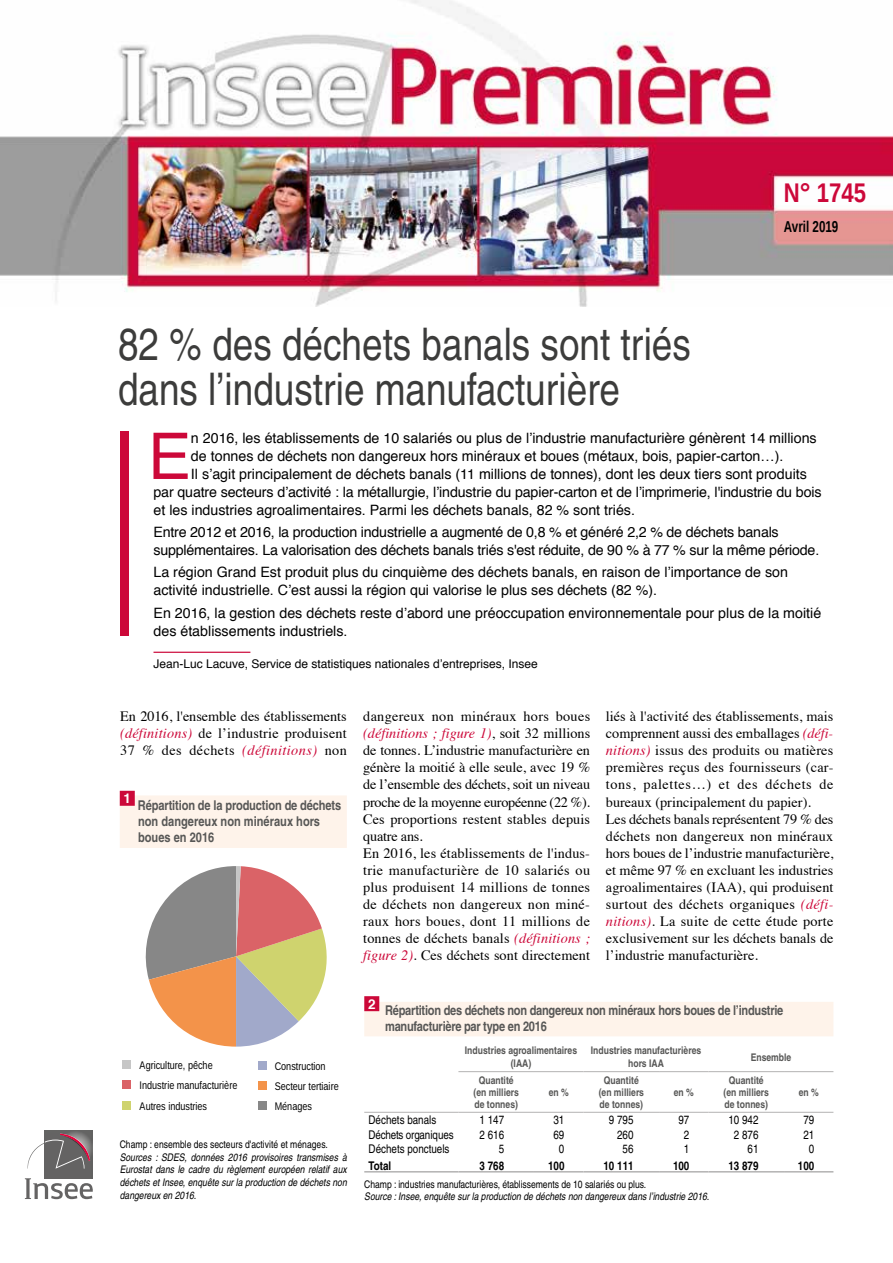
<style>
.page{position:relative;width:893px;height:1263px;background:#fff}
.page>*{position:absolute;margin:0;border:0;box-sizing:border-box;transform-origin:0 0}
.t1{font:64.5px "Helvetica";color:#cc0839}
.t2{font:condensed 45px/45px "Helvetica";color:#3c3c3b}
.t3{font:700 27px "Liberation Sans Narrow";color:#cc0839}
.t4{font:700 15.75px "Liberation Sans Narrow";color:#000;scale:.9 1}
.t5{font:14.25px/17.1px "Times";letter-spacing:.005em;color:#000}
.t6{font:14.25px/18px "Helvetica";color:#000}
.t7{font:700 condensed 13.5px/16.2px "Helvetica";letter-spacing:-.02em;color:#575756}
.t8{font:700 condensed 13.5px/16.2px "Helvetica";color:#575756}
.t9{font:700 13.5px "Helvetica";color:#fff}
.t10{font:condensed 12px "Helvetica";color:#000}
.t11{font:12px "Helvetica";color:#000}
.t12{font:700 condensed 12px "Helvetica";color:#000}
.t13{font:11.1px/20.2px "Liberation Sans Narrow";color:#000}
.t14{font:italic condensed 10.5px/12.6px "Helvetica";color:#000;text-align:justify}
.t15{font:700 condensed 10.5px/12px "Helvetica";color:#575756;text-align:center}
.t16{font:condensed 10.5px "Helvetica";letter-spacing:-.005em;color:#000}
.s1{font-style:italic;color:#cc0839}
</style>
<div class="page">
<img style="left:45px;top:1131px;width:48px;height:2px">
<svg style="left:25px;top:1133px;width:68px;height:66px"></svg>
<img style="left:0;top:0;width:893px;height:307px">
<div style="left:120px;top:432px;width:9px;height:204px;background:#cc0839"></div>
<hr style="left:153px;top:652px;width:97px;height:1px;background:#cc0839">
<div style="left:364px;top:1002px;width:469px;height:34px;background:#fef3ea"></div>
<div style="left:364px;top:996px;width:15px;height:15px;background:#cc0839"></div>
<hr style="left:458px;top:1071px;width:76px;height:1px;background:#b3b2b2">
<hr style="left:534px;top:1071px;width:50px;height:1px;background:#b3b2b2">
<hr style="left:584px;top:1071px;width:75px;height:1px;background:#b3b2b2">
<hr style="left:659px;top:1071px;width:49px;height:1px;background:#b3b2b2">
<hr style="left:708px;top:1071px;width:76px;height:1px;background:#b3b2b2">
<hr style="left:784px;top:1071px;width:49px;height:1px;background:#b3b2b2">
<hr style="left:364px;top:1112px;width:94px;height:1px;background:#b3b2b2">
<hr style="left:458px;top:1112px;width:76px;height:1px;background:#b3b2b2">
<hr style="left:534px;top:1112px;width:50px;height:1px;background:#b3b2b2">
<hr style="left:584px;top:1112px;width:75px;height:1px;background:#b3b2b2">
<hr style="left:659px;top:1112px;width:49px;height:1px;background:#b3b2b2">
<hr style="left:708px;top:1112px;width:76px;height:1px;background:#b3b2b2">
<hr style="left:784px;top:1112px;width:49px;height:1px;background:#b3b2b2">
<hr style="left:364px;top:1171px;width:94px;height:1px;background:#b3b2b2">
<hr style="left:458px;top:1171px;width:76px;height:1px;background:#b3b2b2">
<hr style="left:534px;top:1171px;width:50px;height:1px;background:#b3b2b2">
<hr style="left:584px;top:1171px;width:75px;height:1px;background:#b3b2b2">
<hr style="left:659px;top:1171px;width:49px;height:1px;background:#b3b2b2">
<hr style="left:708px;top:1171px;width:76px;height:1px;background:#b3b2b2">
<hr style="left:784px;top:1171px;width:49px;height:1px;background:#b3b2b2">
<div style="left:120px;top:795px;width:227px;height:53px;background:#fef3ea"></div>
<div style="left:120px;top:791px;width:15px;height:15px;background:#cc0839"></div>
<svg style="left:145px;top:866px;width:182px;height:180px"></svg>
<div style="left:122px;top:1060px;width:9px;height:9px;background:#c6c6c6"></div>
<div style="left:122px;top:1080px;width:9px;height:9px;background:#da6367"></div>
<div style="left:122px;top:1101px;width:9px;height:8px;background:#cfd36e"></div>
<div style="left:258px;top:1061px;width:9px;height:9px;background:#a1a9ca"></div>
<div style="left:258px;top:1081px;width:9px;height:9px;background:#f3934a"></div>
<div style="left:258px;top:1101px;width:9px;height:9px;background:#878787"></div>
<h2 class="t2" style="left:118px;top:322px;width:574px">82 % des déchets banals sont triés dans l’industrie manufacturière</h2>
<h3 class="t3" style="left:784px;top:174px;width:84px">N° 1745</h3>
<p class="t4" style="left:784px;top:216px;width:62px">Avril 2019</p>
<h1 class="t1" style="left:148px;top:407px;width:44px">E</h1>
<p class="t6" style="left:191px;top:429px;width:627px">n 2016, les établissements de 10 salariés ou plus de l’industrie manufacturière génèrent 14 millions</p>
<p class="t6" style="left:191px;top:447px;width:594px">de tonnes de déchets non dangereux hors minéraux et boues (métaux, bois, papier-carton…).</p>
<p class="t6" style="left:191px;top:465px;width:617px">Il s’agit principalement de déchets banals (11 millions de tonnes), dont les deux tiers sont produits</p>
<p class="t6" style="left:153px;top:483px;width:670px">par quatre secteurs d’activité : la métallurgie, l’industrie du papier-carton et de l’imprimerie, l'industrie du bois</p>
<p class="t6" style="left:153px;top:501px;width:483px">et les industries agroalimentaires. Parmi les déchets banals, 82 % sont triés.</p>
<p class="t6" style="left:153px;top:524px;width:667px">Entre 2012 et 2016, la production industrielle a augmenté de 0,8 % et généré 2,2 % de déchets banals supplémentaires. La valorisation des déchets banals triés s'est réduite, de 90 % à 77 % sur la même période.</p>
<p class="t6" style="left:153px;top:564px;width:636px">La région Grand Est produit plus du cinquième des déchets banals, en raison de l’importance de son activité industrielle. C’est aussi la région qui valorise le plus ses déchets (82 %).</p>
<p class="t6" style="left:153px;top:604px;width:669px">En 2016, la gestion des déchets reste d’abord une préoccupation environnementale pour plus de la moitié des établissements industriels.</p>
<p class="t11" style="left:153px;top:654px;width:386px">Jean-Luc Lacuve, Service de statistiques nationales d’entreprises, Insee</p>
<p class="t5" style="left:120px;top:706px;width:228px;text-align:justify">En 2016, l'ensemble des établissements <span class="s1">(définitions)</span> de l’industrie produisent 37 % des déchets <span class="s1">(définitions)</span> non</p>
<p class="t5" style="left:363px;top:706px;width:228px">dangereux non minéraux hors boues <span class="s1">(définitions ; figure 1)</span>, soit 32 millions de tonnes. L’industrie manufacturière en génère la moitié à elle seule, avec 19 % de l’ensemble des déchets, soit un niveau proche de la moyenne européenne (22 %).<br>Ces proportions restent stables depuis quatre ans.<br>En 2016, les établissements de l'indus&shy;trie manufacturière de 10 salariés ou plus produisent 14 millions de tonnes de déchets non dangereux non miné&shy;raux hors boues, dont 11 millions de tonnes de déchets banals <span class="s1">(définitions ; figure 2)</span>. Ces déchets sont directement</p>
<p class="t5" style="left:606px;top:706px;width:229px">liés à l'activité des établissements, mais comprennent aussi des emballages <span class="s1">(défi&shy;nitions)</span> issus des produits ou matières premières reçus des fournisseurs (car&shy;tons, palettes…) et des déchets de bureaux (principalement du papier).<br>Les déchets banals représentent 79 % des déchets non dangereux non minéraux hors boues de l’industrie manufacturière, et même 97 % en excluant les industries agroalimentaires (IAA), qui produisent surtout des déchets organiques <span class="s1">(défi&shy;nitions)</span>. La suite de cette étude porte exclusivement sur les déchets banals de l’industrie manufacturière.</p>
<p class="t9" style="left:124px;top:787px;width:9px">1</p>
<p class="t8" style="left:138px;top:797px;width:205px">Répartition de la production de déchets non dangereux non minéraux hors boues en 2016</p>
<p class="t13" style="left:140px;top:1056px;width:99px">Agriculture, pêche<br>Industrie manufacturière<br>Autres industries</p>
<p class="t13" style="left:275px;top:1056px;width:66px">Construction<br>Secteur tertiaire<br>Ménages</p>
<p class="t16" style="left:120px;top:1138px;width:210px">Champ : ensemble des secteurs d'activité et ménages.</p>
<p class="t14" style="left:120px;top:1151px;width:229px">Sources : SDES, données 2016 provisoires transmises à Eurostat dans le cadre du règlement européen relatif aux déchets et Insee, enquête sur la production de déchets non dangereux en 2016.</p>
<p class="t9" style="left:368px;top:993px;width:9px">2</p>
<p class="t7" style="left:385px;top:1002px;width:400px">Répartition des déchets non dangereux non minéraux hors boues de l’industrie manufacturière par type en 2016</p>
<p class="t15" style="left:465px;top:1043px;width:114px;line-height:13.5px">Industries agroalimentaires (IAA)</p>
<p class="t15" style="left:591px;top:1043px;width:112px;line-height:13.5px">Industries manufacturières hors IAA</p>
<p class="t15" style="left:751px;top:1051px;width:42px">Ensemble</p>
<p class="t15" style="left:474px;top:1074px;width:47px">Quantité (en milliers de tonnes)</p>
<p class="t15" style="left:599px;top:1074px;width:47px">Quantité (en milliers de tonnes)</p>
<p class="t15" style="left:724px;top:1074px;width:47px">Quantité (en milliers de tonnes)</p>
<p class="t15" style="left:549px;top:1086px;width:22px">en %</p>
<p class="t15" style="left:674px;top:1086px;width:22px">en %</p>
<p class="t15" style="left:799px;top:1086px;width:22px">en %</p>
<p class="t10" style="left:369px;top:1112px;width:69px">Déchets banals</p>
<p class="t10" style="left:480px;top:1112px;width:26px">1 147</p>
<p class="t10" style="left:553px;top:1112px;width:12px">31</p>
<p class="t10" style="left:609px;top:1112px;width:26px">9 795</p>
<p class="t10" style="left:678px;top:1112px;width:12px">97</p>
<p class="t10" style="left:728px;top:1112px;width:32px">10 942</p>
<p class="t10" style="left:803px;top:1112px;width:12px">79</p>
<p class="t10" style="left:369px;top:1127px;width:87px">Déchets organiques</p>
<p class="t10" style="left:480px;top:1127px;width:26px">2 616</p>
<p class="t10" style="left:553px;top:1127px;width:12px">69</p>
<p class="t10" style="left:617px;top:1127px;width:18px">260</p>
<p class="t10" style="left:684px;top:1127px;width:7px">2</p>
<p class="t10" style="left:734px;top:1127px;width:26px">2 876</p>
<p class="t10" style="left:803px;top:1127px;width:12px">21</p>
<p class="t10" style="left:369px;top:1142px;width:82px">Déchets ponctuels</p>
<p class="t10" style="left:499px;top:1142px;width:7px">5</p>
<p class="t10" style="left:559px;top:1142px;width:7px">0</p>
<p class="t10" style="left:623px;top:1142px;width:12px">56</p>
<p class="t10" style="left:684px;top:1142px;width:7px">1</p>
<p class="t10" style="left:748px;top:1142px;width:12px">61</p>
<p class="t10" style="left:809px;top:1142px;width:7px">0</p>
<p class="t12" style="left:369px;top:1158px;width:24px">Total</p>
<p class="t12" style="left:480px;top:1158px;width:26px">3 768</p>
<p class="t12" style="left:548px;top:1158px;width:18px">100</p>
<p class="t12" style="left:603px;top:1158px;width:32px">10 111</p>
<p class="t12" style="left:673px;top:1158px;width:18px">100</p>
<p class="t12" style="left:728px;top:1158px;width:32px">13 879</p>
<p class="t12" style="left:798px;top:1158px;width:18px">100</p>
<p class="t16" style="left:364px;top:1178px;width:284px">Champ : industries manufacturières, établissements de 10 salariés ou plus.</p>
<p class="t14" style="left:364px;top:1190px;width:347px">Source : Insee, enquête sur la production de déchets non dangereux dans l’industrie 2016.</p>
</div>
